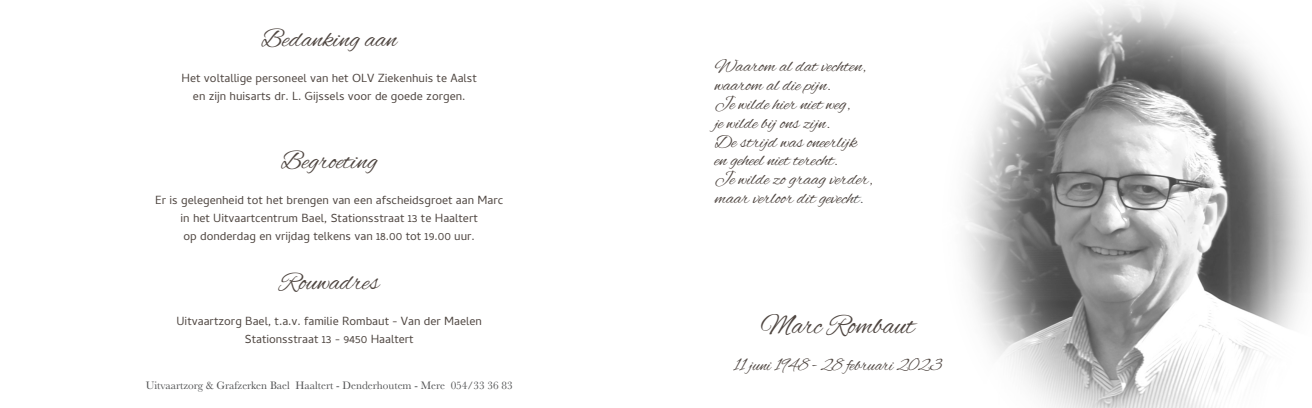
<style>
.page{position:relative;width:1312px;height:408px;background:#fff}
.page>*{position:absolute;margin:0;border:0;box-sizing:border-box;transform-origin:0 0}
.t1{font:29.25px "Alex Brush";color:#4f4641;scale:.94 1}
.t2{font:26.25px "Alex Brush";color:#4f4641}
.t3{font:18.75px "Alex Brush";color:#4f4641}
.t4{font:18.5px "Alex Brush";color:#4f4641;scale:.94 1}
.t5{font:15px "Cambay Devanagari";color:#4f4641}
.t6{font:11.25px "Baskerville";color:#4e4f50}
.s1{color:#4e4f50}
</style>
<div class="page">
<img style="left:964px;top:0;width:347px;height:407px">
<p class="t2" style="left:261px;top:24px;width:137px">Bedanking aan</p>
<p class="t5" style="left:181px;top:71px;width:297px">Het voltallige personeel van het OLV Ziekenhuis te Aalst</p>
<p class="t5" style="left:193px;top:89px;width:274px">en zijn huisarts dr. L. Gijssels voor de goede zorgen.</p>
<p class="t2" style="left:281px;top:146px;width:98px">Begroeting</p>
<p class="t5" style="left:155px;top:192px;width:349px">Er is gelegenheid tot het brengen van een afscheidsgroet aan Marc</p>
<p class="t5" style="left:180px;top:210px;width:299px">in het Uitvaartcentrum Bael, Stationsstraat 13 te Haaltert</p>
<p class="t5" style="left:183px;top:228px;width:293px">op donderdag en vrijdag telkens van 18.00 tot 19.00 uur.</p>
<p class="t2" style="left:279px;top:267px;width:101px">Rouwadres</p>
<p class="t5" style="left:176px;top:314px;width:307px">Uitvaartzorg Bael, t.a.v. familie Rombaut - Van der Maelen</p>
<p class="t5" style="left:245px;top:332px;width:170px">Stationsstraat 13 - 9450 Haaltert</p>
<p class="t6" style="left:146px;top:378px;width:368px">Uitvaartzorg &amp; Grafzerken Bael Haaltert - Denderhoutem - Mere 054/33 36 83</p>
<p class="t3" style="left:714px;top:56px;width:153px">Waarom al dat vechten,</p>
<p class="t3" style="left:714px;top:75px;width:118px">waarom al die pijn.</p>
<p class="t3" style="left:714px;top:93px;width:137px">Je wilde hier niet weg,</p>
<p class="t3" style="left:714px;top:112px;width:117px">je wilde bij ons zijn.</p>
<p class="t3" style="left:714px;top:131px;width:144px">De strijd was oneerlijk</p>
<p class="t3" style="left:714px;top:150px;width:125px">en geheel niet terecht.</p>
<p class="t3" style="left:714px;top:168px;width:159px">Je wilde zo graag verder,</p>
<p class="t3" style="left:714px;top:187px;width:151px">maar verloor dit gevech<span class="s1">t.</span></p>
<p class="t1" style="left:760px;top:309px;width:165px">Marc Rombaut</p>
<p class="t4" style="left:733px;top:354px;width:223px">11 juni 1948 - 28 februari 2023</p>
</div>
